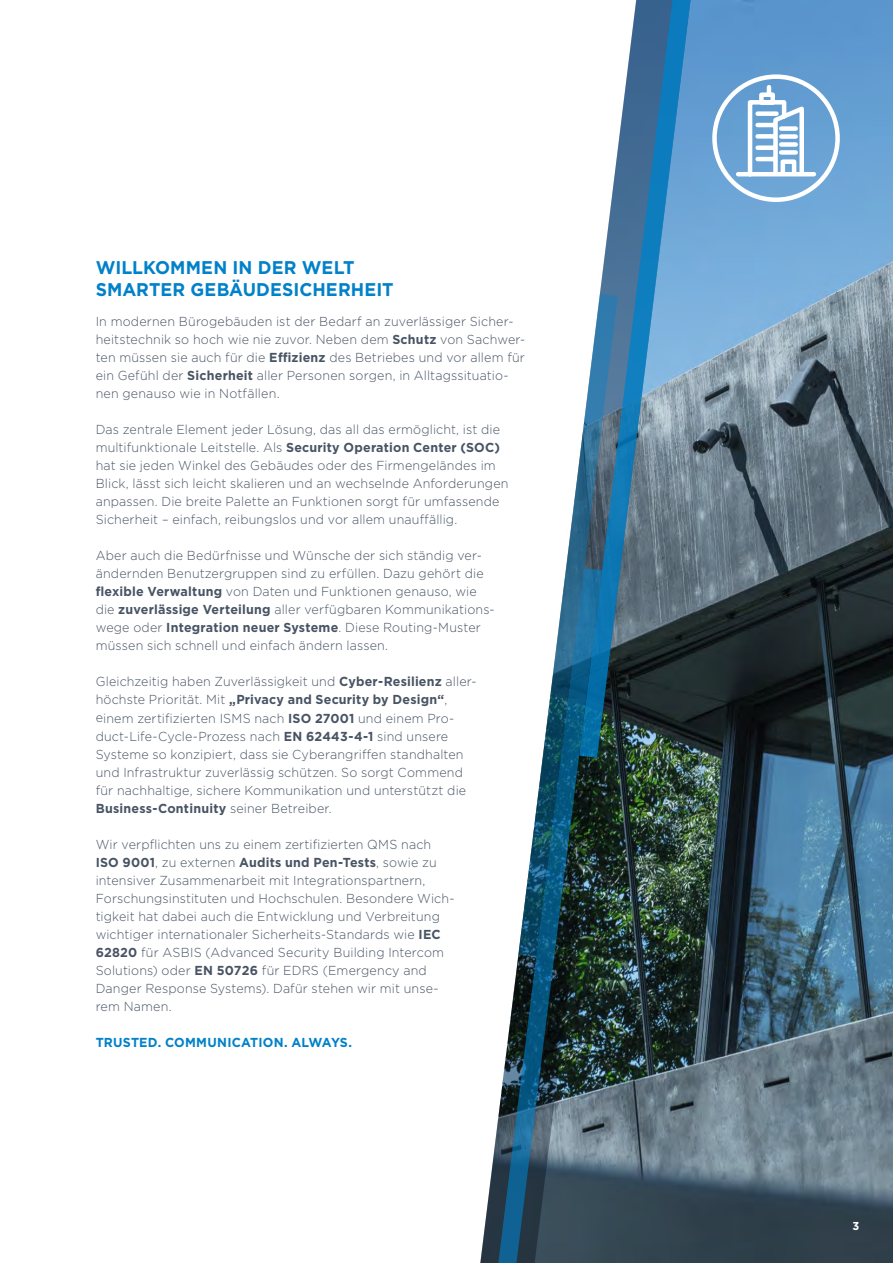
<style>
.page{position:relative;width:893px;height:1263px;background:#fff}
.page>*{position:absolute;margin:0;border:0;box-sizing:border-box;transform-origin:0 0}
.t1{font:700 18.3px/21.6px "Gotham";letter-spacing:.005em;color:#0081c9;scale:.96 1}
.t2{font:300 13.05px/18px "Gotham";letter-spacing:.01em;color:#485464;scale:.96 1}
.t3{font:700 13.05px "Gotham";letter-spacing:.015em;color:#0081c9;scale:.96 1}
.t4{font:700 11.55px "Gotham";color:#fff;scale:.96 1}
.s1{font-weight:700}
</style>
<div class="page">
<img style="left:693px;top:0;width:200px;height:1263px">
<img style="left:480px;top:759px;width:213px;height:504px">
<svg style="left:600px;top:0;width:93px;height:759px;background:#5b829d"></svg>
<svg style="left:566px;top:293px;width:53px;height:665px"></svg>
<svg style="left:495px;top:567px;width:108px;height:696px"></svg>
<svg style="left:710px;top:72px;width:132px;height:132px"></svg>
<h1 class="t1" style="left:96px;top:257px;width:312px">WILLKOMMEN IN DER WELT<br>SMARTER GEBÄUDESICHERHEIT</h1>
<p class="t2" style="left:96px;top:312px;width:449px">In modernen Bürogebäuden ist der Bedarf an zuverlässiger Sicher&shy;heitstechnik so hoch wie nie zuvor. Neben dem <span class="s1">Schutz</span> von Sachwer&shy;ten müssen sie auch für die <span class="s1">Effizienz</span> des Betriebes und vor allem für ein Gefühl der <span class="s1">Sicherheit</span> aller Personen sorgen, in Alltagssituatio&shy;nen genauso wie in Notfällen.</p>
<p class="t2" style="left:96px;top:420px;width:432px">Das zentrale Element jeder Lösung, das all das ermöglicht, ist die multifunktionale Leitstelle. Als <span class="s1">Security Operation Center (SOC) </span>hat sie jeden Winkel des Gebäudes oder des Firmengeländes im Blick, lässt sich leicht skalieren und an wechselnde Anforderungen anpassen. Die breite Palette an Funktionen sorgt für umfassende Sicherheit – einfach, reibungslos und vor allem unauffällig.</p>
<p class="t2" style="left:96px;top:546px;width:417px">Aber auch die Bedürfnisse und Wünsche der sich ständig ver&shy;ändernden Benutzergruppen sind zu erfüllen. Dazu gehört die <span class="s1">flexible Verwaltung</span> von Daten und Funktionen genauso, wie die <span class="s1">zuverlässige Verteilung</span> aller verfügbaren Kommunikations&shy;wege oder <span class="s1">Integration neuer Systeme</span>. Diese Routing-Muster müssen sich schnell und einfach ändern lassen.</p>
<p class="t2" style="left:96px;top:672px;width:398px">Gleichzeitig haben Zuverlässigkeit und <span class="s1">Cyber-Resilienz</span> aller&shy;höchste Priorität. Mit <span class="s1">„Privacy and Security by Design“</span>, einem zertifizierten ISMS nach <span class="s1">ISO 27001</span> und einem Pro&shy;duct-Life-Cycle-Prozess nach <span class="s1">EN 62443-4-1</span> sind unsere Systeme so konzipiert, dass sie Cyberangriffen standhalten und Infrastruktur zuverlässig schützen. So sorgt Commend für nachhaltige, sichere Kommunikation und unterstützt die <span class="s1">Business-Continuity</span> seiner Betreiber.</p>
<p class="t2" style="left:96px;top:834px;width:375px">Wir verpflichten uns zu einem zertifizierten QMS nach <span class="s1">ISO 9001</span>, zu externen <span class="s1">Audits und Pen-Tests</span>, sowie zu intensiver Zusammenarbeit mit Integrationspartnern, Forschungsinstituten und Hochschulen. Besondere Wich&shy;tigkeit hat dabei auch die Entwicklung und Verbreitung wichtiger internationaler Sicherheits-Standards wie <span class="s1">IEC 62820</span> für ASBIS (Advanced Security Building Intercom Solutions) oder <span class="s1">EN 50726</span> für EDRS (Emergency and Danger Response Systems). Dafür stehen wir mit unse&shy;rem Namen.</p>
<p class="t3" style="left:96px;top:1033px;width:268px">TRUSTED. COMMUNICATION. ALWAYS.</p>
<p class="t4" style="left:852px;top:1218px;width:9px">3</p>
</div>
